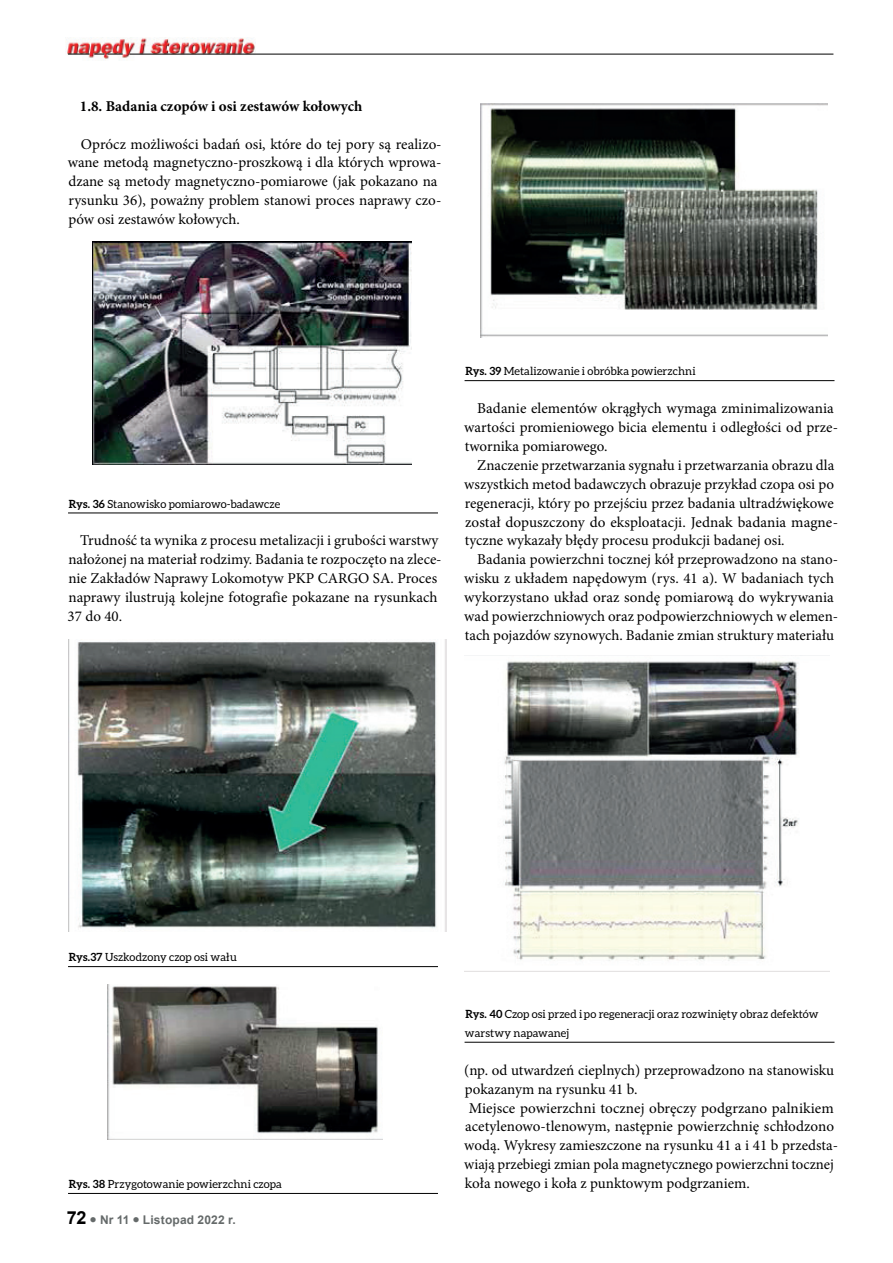
<style>
.page{position:relative;width:893px;height:1263px;background:#fff}
.page>*{position:absolute;margin:0;border:0;box-sizing:border-box;transform-origin:0 0}
.t1{font:15px/18.9px "Minion Pro";color:#000001}
.t2{font:700 15px "Minion Pro";color:#000001}
.t3{font:700 12px "Arial";letter-spacing:.015em;color:#656a6a}
.t4{font:11.25px/18.9px "Aleo";letter-spacing:.005em;color:#000001}
.s1{font-weight:700}
.s2{font-size:18px;color:#000001}
</style>
<div class="page">
<img style="left:66px;top:38px;width:191px;height:21px">
<hr style="left:129px;top:54px;width:704px;height:1px;background:#000001">
<svg style="left:68px;top:54px;width:55px;height:1px"></svg>
<hr style="left:465px;top:380px;width:369px;height:1px;background:#000001">
<hr style="left:465px;top:1042px;width:369px;height:1px;background:#000001">
<img style="left:480px;top:103px;width:348px;height:235px">
<img style="left:503px;top:661px;width:296px;height:300px">
<hr style="left:68px;top:513px;width:370px;height:1px;background:#000001">
<hr style="left:68px;top:966px;width:370px;height:1px;background:#000001">
<hr style="left:68px;top:1193px;width:370px;height:1px;background:#000001">
<img style="left:93px;top:242px;width:318px;height:222px">
<img style="left:68px;top:640px;width:378px;height:292px">
<img style="left:107px;top:985px;width:276px;height:154px">
<p class="t2" style="left:80px;top:95px;width:284px">1.8. Badania czopów i osi zestawów kołowych</p>
<p class="t1" style="left:68px;top:134px;width:375px;text-indent:13px">Oprócz możliwości badań osi, które do tej pory są realizo&shy;wane metodą magnetyczno-proszkową i dla których wprowa&shy;dzane są metody magnetyczno-pomiarowe (jak pokazano na rysunku 36), poważny problem stanowi proces naprawy czo&shy;pów osi zestawów kołowych.</p>
<p class="t4" style="left:69px;top:494px;width:213px"><span class="s1">Rys. 36</span> Stanowisko pomiarowo-badawcze</p>
<p class="t1" style="left:68px;top:531px;width:375px;text-indent:12px">Trudność ta wynika z procesu metalizacji i grubości warstwy nałożonej na materiał rodzimy. Badania te rozpoczęto na zlece&shy;nie Zakładów Naprawy Lokomotyw PKP CARGO SA. Proces naprawy ilustrują kolejne fotografie pokazane na rysunkach 37 do 40.</p>
<p class="t4" style="left:465px;top:362px;width:232px"><span class="s1">Rys. 39</span> Metalizowanie i obróbka powierzchni</p>
<p class="t1" style="left:464px;top:399px;width:375px;text-indent:13px">Badanie elementów okrągłych wymaga zminimalizowania wartości promieniowego bicia elementu i odległości od prze&shy;twornika pomiarowego.</p>
<p class="t1" style="left:464px;top:456px;width:375px;text-indent:13px">Znaczenie przetwarzania sygnału i przetwarzania obrazu dla wszystkich metod badawczych obrazuje przykład czopa osi po regeneracji, który po przejściu przez badania ultradźwiękowe został dopuszczony do eksploatacji. Jednak badania magne&shy;tyczne wykazały błędy procesu produkcji badanej osi.</p>
<p class="t1" style="left:464px;top:550px;width:375px;text-indent:13px">Badania powierzchni tocznej kół przeprowadzono na stano&shy;wisku z układem napędowym (rys. 41 a). W badaniach tych wykorzystano układ oraz sondę pomiarową do wykrywania wad powierzchniowych oraz podpowierzchniowych w elemen&shy;tach pojazdów szynowych. Badanie zmian struktury materiału</p>
<p class="t4" style="left:69px;top:948px;width:170px"><span class="s1">Rys.37</span> Uszkodzony czop osi wału</p>
<p class="t4" style="left:69px;top:1174px;width:215px"><span class="s1">Rys. 38</span> Przygotowanie powierzchni czopa</p>
<p class="t3" style="left:67px;top:1212px;width:170px"><span class="s2">72</span> ● Nr 11 ● Listopad 2022 r.</p>
<p class="t4" style="left:465px;top:1004px;width:355px"><span class="s1">Rys. 40</span> Czop osi przed i po regeneracji oraz rozwinięty obraz defektów warstwy napawanej</p>
<p class="t1" style="left:464px;top:1060px;width:375px">(np. od utwardzeń cieplnych) przeprowadzono na stanowisku pokazanym na rysunku 41 b.<br>Miejsce powierzchni tocznej obręczy podgrzano palnikiem acetylenowo-tlenowym, następnie powierzchnię schłodzono wodą. Wykresy zamieszczone na rysunku 41 a i 41 b przedsta&shy;wiają przebiegi zmian pola magnetycznego powierzchni tocznej koła nowego i koła z punktowym podgrzaniem.</p>
</div>
